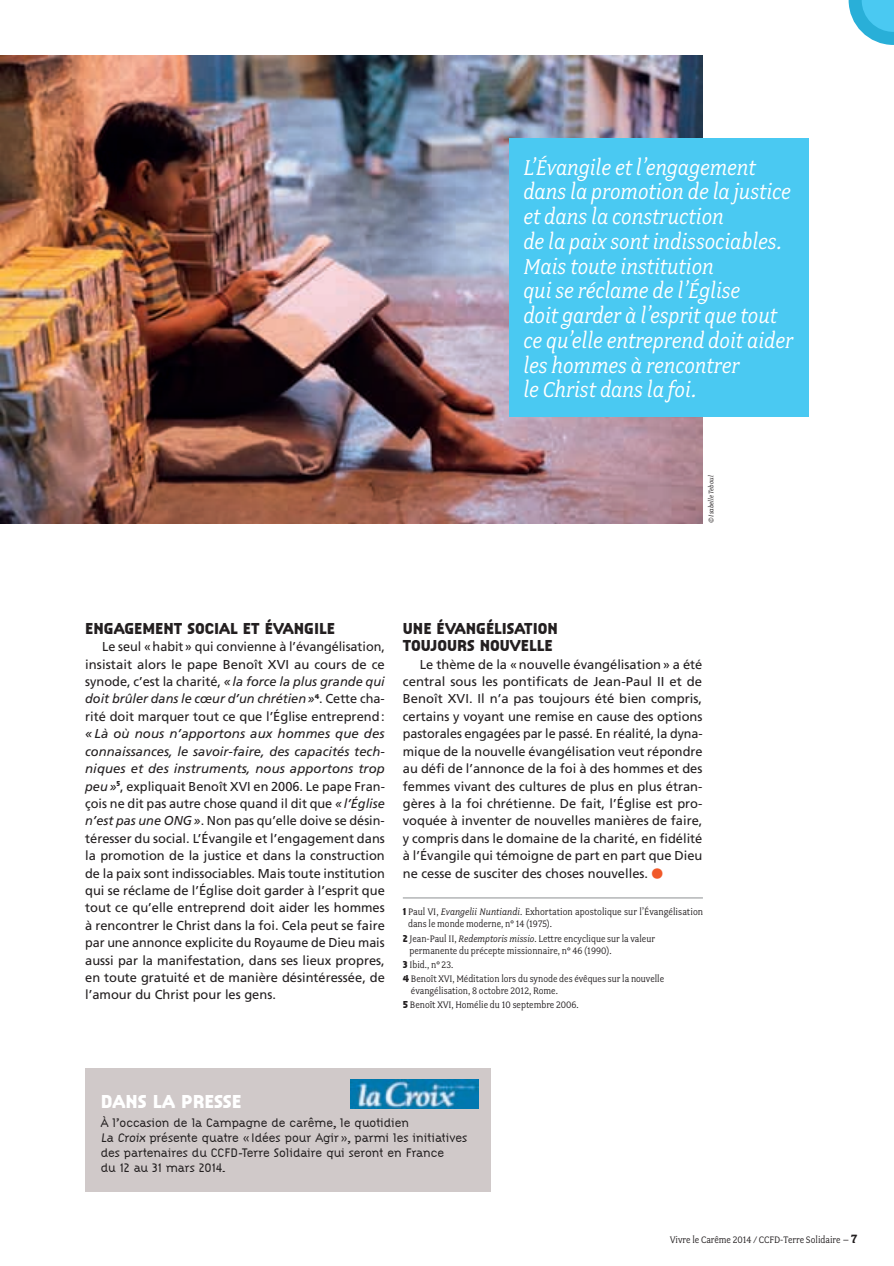
<style>
.page{position:relative;width:894px;height:1266px;background:#fff}
.page>*{position:absolute;margin:0;border:0;box-sizing:border-box;transform-origin:0 0}
.t1{font:30px "Frutiger";color:#f15929}
.t2{font:italic 24px/24.8px "Fairplex Narrow OT";color:#fff}
.t3{font:800 19.5px "Citizen CCFD";color:#fff}
.t4{font:800 16.5px/17.4px "Citizen CCFD";color:#231f20}
.t5{font:12.9px/17.4px "Frutiger";color:#231f20;text-align:justify}
.t6{font:300 12.9px/15px "Citizen CCFD";color:#231f20}
.t7{font:10.5px/12px "Fairplex Narrow OT";color:#231f20}
.t8{font:italic 7.5px "Fairplex Narrow OT";color:#231f20}
.s1{font-style:italic}
.s2{font-family:"Citizen CCFD";font-weight:800}
.s3{font-weight:700;font-size:13.5px}
</style>
<div class="page">
<div style="left:85px;top:1067px;width:406px;height:124px;background:#d0c9c9"></div>
<img style="left:350px;top:1079px;width:128px;height:29px">
<hr style="left:403px;top:897px;width:300px;height:1px;background:#939598">
<img style="left:0;top:55px;width:702px;height:468px">
<div style="left:509px;top:138px;width:299px;height:279px;background:#4ac9f2"></div>
<svg style="left:848px;top:0;width:46px;height:45px"></svg>
<p class="t2" style="left:523px;top:155px;width:271px">L’Évangile et l’engagement dans la promotion de la justice et dans la construction<br>de la paix sont indissociables.<br>Mais toute institution<br>qui se réclame de l’Église<br>doit garder à l’esprit que tout ce qu’elle entreprend doit aider les hommes à rencontrer<br>le Christ dans la foi.</p>
<p class="t8" style="left:707px;top:523px;width:49px;rotate:-90deg">© Isabelle Teboul</p>
<p class="t4" style="left:85px;top:619px;width:251px">ENGAGEMENT SOCIAL ET ÉVANGILE</p>
<p class="t5" style="left:85px;top:638px;width:301px;text-indent:17px">Le seul «habit» qui convienne à l’évangélisation, insistait alors le pape Benoît XVI au cours de ce synode, c’est la charité, <span class="s1">« la force la plus grande qui doit brûler dans le cœur d’un chrétien »</span><sup>4</sup>. Cette cha&shy;rité doit marquer tout ce que l’Église entreprend :</p>
<p class="t5" style="left:85px;top:725px;width:301px"><span class="s1">« Là où nous n’apportons aux hommes que des connaissances, le savoir-faire, des capacités tech&shy;niques et des instruments, nous apportons trop peu »</span><sup>5</sup>, expliquait Benoît XVI en 2006. Le pape Fran&shy;çois ne dit pas autre chose quand il dit que <span class="s1">« l’Église n’est pas une ONG »</span>. Non pas qu’elle doive se désin&shy;téresser du social. L’Évangile et l’engagement dans la promotion de la justice et dans la construction de la paix sont indissociables. Mais toute institution qui se réclame de l’Église doit garder à l’esprit que tout ce qu’elle entreprend doit aider les hommes à rencontrer le Christ dans la foi. Cela peut se faire par une annonce explicite du Royaume de Dieu mais aussi par la manifestation, dans ses lieux propres, en toute gratuité et de manière désintéressée, de l’amour du Christ pour les gens.</p>
<p class="t4" style="left:403px;top:619px;width:157px">UNE ÉVANGÉLISATION<br>TOUJOURS NOUVELLE</p>
<p class="t5" style="left:403px;top:655px;width:301px;text-indent:17px">Le thème de la «nouvelle évangélisation» a été central sous les pontificats de Jean-Paul II et de Benoît XVI. Il n’a pas toujours été bien compris, certains y voyant une remise en cause des options pastorales engagées par le passé. En réalité, la dyna&shy;mique de la nouvelle évangélisation veut répondre au défi de l’annonce de la foi à des hommes et des femmes vivant des cultures de plus en plus étran&shy;gères à la foi chrétienne. De fait, l’Église est pro&shy;voquée à inventer de nouvelles manières de faire, y compris dans le domaine de la charité, en fidélité à l’Évangile qui témoigne de part en part que Dieu ne cesse de susciter des choses nouvelles.</p>
<h1 class="t1" style="left:649px;top:855px;width:16px">•</h1>
<p class="t7" style="left:408px;top:906px;width:296px;text-indent:-5px"><span class="s2">1</span> Paul VI, <span class="s1">Evangelii Nuntiandi.</span> Exhortation apostolique sur l’Évangélisation dans le monde moderne, n° 14 (1975).</p>
<p class="t7" style="left:409px;top:932px;width:247px;text-indent:-7px"><span class="s2">2</span> Jean-Paul II, <span class="s1">Redemptoris missio</span>. Lettre encyclique sur la valeur permanente du précepte missionnaire, n° 46 (1990).</p>
<p class="t7" style="left:403px;top:957px;width:263px;line-height:14.1px"><span class="s2">3</span> Ibid., n° 23.<br><span class="s2">4</span> Benoît XVI, Méditation lors du synode des évêques sur la nouvelle</p>
<p class="t7" style="left:403px;top:983px;width:177px;line-height:14.1px;text-indent:8px">évangélisation, 8 octobre 2012, Rome.<br><span class="s2">5</span> Benoît XVI, Homélie du 10 septembre 2006.</p>
<h3 class="t3" style="left:101px;top:1088px;width:142px">DANS LA PRESSE</h3>
<p class="t6" style="left:101px;top:1115px;width:368px">À l’occasion de la Campagne de carême, le quotidien<br>La Croix présente quatre « idées pour agir », parmi les initiatives des partenaires du CCFd-terre solidaire qui seront en France<br>du 12 au 31 mars 2014.</p>
<p class="t7" style="left:670px;top:1233px;width:189px">Vivre le Carême 2014 / CCFD-Terre Solidaire – <span class="s3">7</span></p>
</div>
